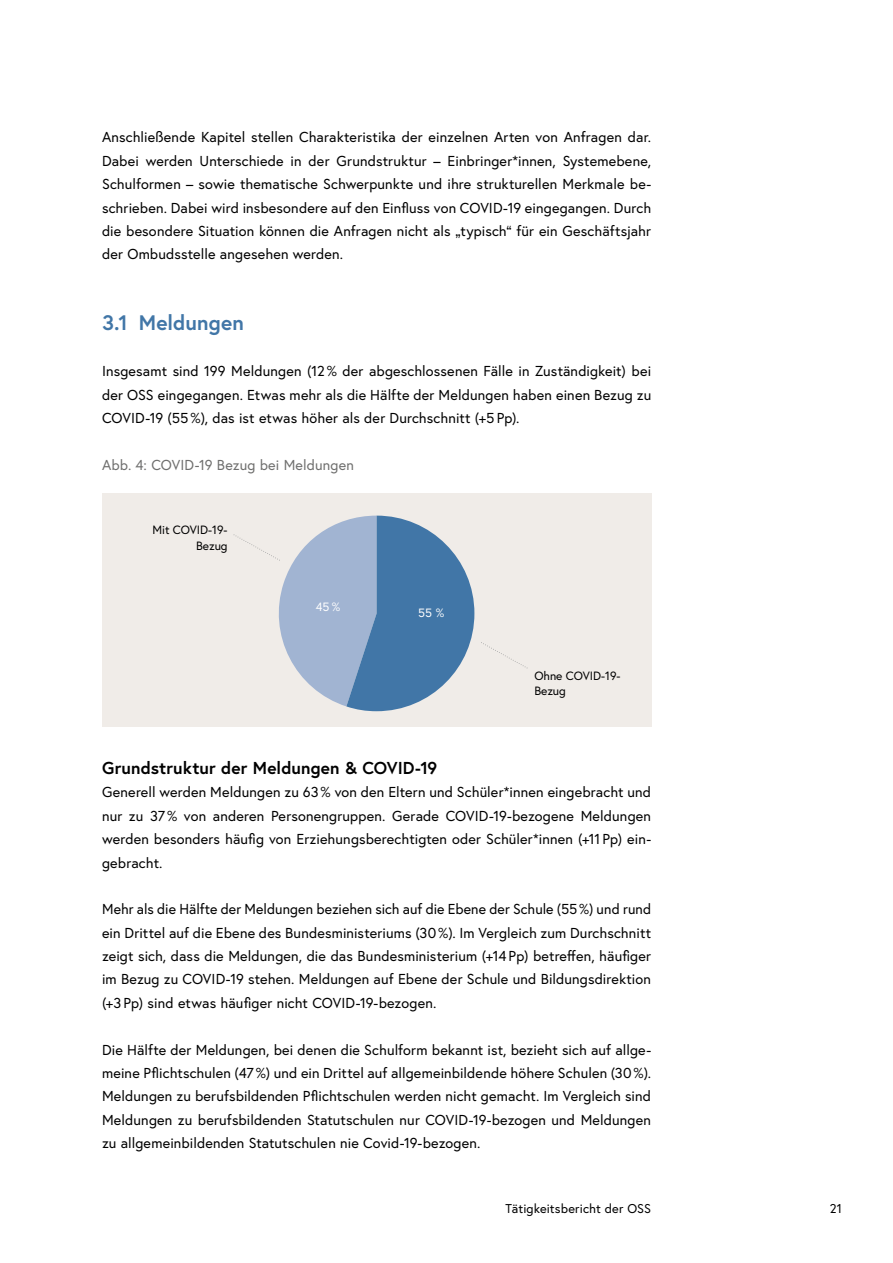
<style>
.page{position:relative;width:893px;height:1263px;background:#fff}
.page>*{position:absolute;margin:0;border:0;box-sizing:border-box;transform-origin:0 0}
.t1{font:700 21px "Europa Austria";letter-spacing:.005em;color:#4176a7}
.h3_ohne_Nummerierung{font:700 17.25px "Europa Austria";letter-spacing:.01em;color:#000}
.p_Abstand_danach{font:14.4px/23.4px "Europa Austria";letter-spacing:.01em;color:#000;text-align:justify}
.p_Abbildungsbeschriftung{font:14.4px "Europa Austria";letter-spacing:.01em;color:#6f6f6e}
.t2{font:12.75px "Europa Austria";letter-spacing:.01em;color:#000}
.t3{font:12px/15.6px "Europa Austria";color:#000;text-align:right}
.t4{font:12px "Europa Austria";color:#fff}
</style>
<div class="page">
<div style="left:102px;top:493px;width:549px;height:234px;background:#f0ece8"></div>
<svg style="left:481px;top:642px;width:47px;height:27px"></svg>
<svg style="left:233px;top:516px;width:241px;height:195px"></svg>
<p class="p_Abstand_danach" style="left:102px;top:125px;width:551px">Anschließende Kapitel stellen Charakteristika der einzelnen Arten von Anfragen dar.<br>Dabei werden Unterschiede in der Grundstruktur – Einbringer*innen, Systemebene, Schulformen – sowie thematische Schwerpunkte und ihre strukturellen Merkmale be&shy;schrieben. Dabei wird insbesondere auf den Einfluss von COVID-19 eingegangen. Durch die besondere Situation können die Anfragen nicht als „typisch“ für ein Geschäftsjahr der Ombudsstelle angesehen werden.</p>
<h2 class="t1" style="left:102px;top:308px;width:143px">3.1 Meldungen</h2>
<p class="p_Abstand_danach" style="left:102px;top:359px;width:551px">Insgesamt sind 199 Meldungen (12 % der abgeschlossenen Fälle in Zuständigkeit) bei der OSS eingegangen. Etwas mehr als die Hälfte der Meldungen haben einen Bezug zu COVID-19 (55 %), das ist etwas höher als der Durchschnitt (+5 Pp).</p>
<p class="p_Abbildungsbeschriftung" style="left:102px;top:456px;width:254px">Abb. 4: COVID-19 Bezug bei Meldungen</p>
<p class="t3" style="left:152px;top:522px;width:77px">Mit COVID-19-<br>Bezug</p>
<p class="t4" style="left:316px;top:599px;width:26px">45 %</p>
<p class="t4" style="left:418px;top:605px;width:27px">55 %</p>
<p class="t3" style="left:534px;top:668px;width:88px;text-align:left">Ohne COVID-19-<br>Bezug</p>
<h3 class="h3_ohne_Nummerierung" style="left:102px;top:756px;width:337px">Grundstruktur der Meldungen &amp; COVID-19</h3>
<p class="p_Abstand_danach" style="left:102px;top:780px;width:551px">Generell werden Meldungen zu 63 % von den Eltern und Schüler*innen eingebracht und nur zu 37 % von anderen Personengruppen. Gerade COVID-19-bezogene Meldungen werden besonders häufig von Erziehungsberechtigten oder Schüler*innen (+11 Pp) ein&shy;gebracht.</p>
<p class="p_Abstand_danach" style="left:102px;top:897px;width:551px">Mehr als die Hälfte der Meldungen beziehen sich auf die Ebene der Schule (55%) und rund ein Drittel auf die Ebene des Bundesministeriums (30 %). Im Vergleich zum Durchschnitt zeigt sich, dass die Meldungen, die das Bundesministerium (+14 Pp) betreffen, häufiger im Bezug zu COVID-19 stehen. Meldungen auf Ebene der Schule und Bildungsdirektion (+3 Pp) sind etwas häufiger nicht COVID-19-bezogen.</p>
<p class="p_Abstand_danach" style="left:102px;top:1037px;width:551px">Die Hälfte der Meldungen, bei denen die Schulform bekannt ist, bezieht sich auf allge&shy;meine Pflichtschulen (47 %) und ein Drittel auf allgemeinbildende höhere Schulen (30 %).<br>Meldungen zu berufsbildenden Pflichtschulen werden nicht gemacht. Im Vergleich sind Meldungen zu berufsbildenden Statutschulen nur COVID-19-bezogen und Meldungen zu allgemeinbildenden Statutschulen nie Covid-19-bezogen.</p>
<p class="t2" style="left:505px;top:1200px;width:147px">Tätigkeitsbericht der OSS</p>
<p class="t2" style="left:830px;top:1200px;width:14px">21</p>
</div>
